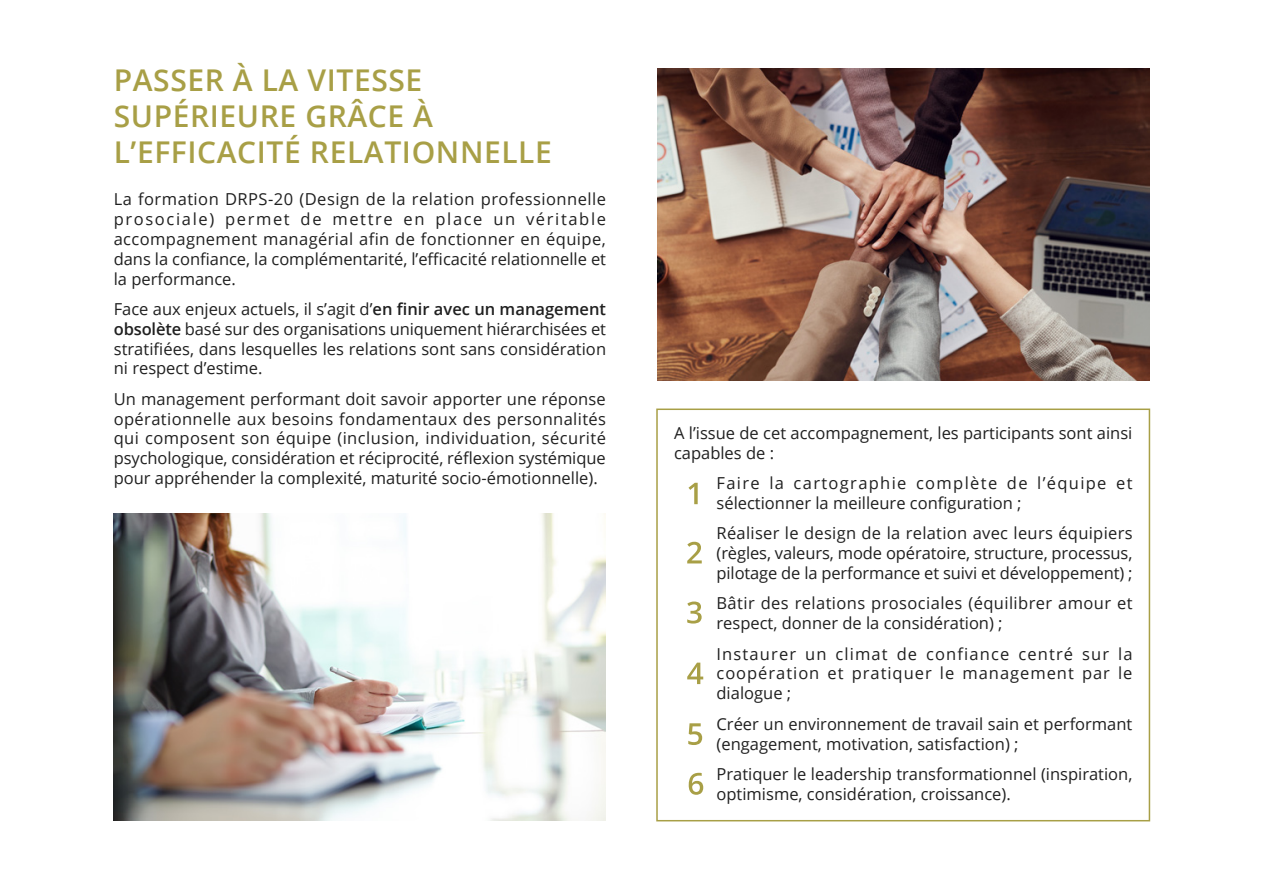
<style>
.page{position:relative;width:1263px;height:893px;background:#fff}
.page>*{position:absolute;margin:0;border:0;box-sizing:border-box;transform-origin:0 0}
.Pages_-_Titre_1{font:600 30px/36px "Open Sans";letter-spacing:.02em;color:#a89f46}
.Pages_-_Paragraphe{font:16.5px/19.8px "Open Sans";color:#202020;text-align:justify}
.Style_de_paragraphe{font:16.5px/19.8px "Open Sans";color:#202020}
.Style_de_paragraphe-2{font:16.5px/19.8px "Open Sans";letter-spacing:.025em;color:#202020}
.Style_de_paragraphe-3{font:16.5px/19.8px "Open Sans";letter-spacing:.04em;color:#202020}
.s1{font-weight:600}
</style>
<div class="page">
<div style="left:656px;top:409px;width:494px;height:412px;border:2px solid #a89f46"></div>
<img style="left:114px;top:513px;width:492px;height:308px">
<img style="left:657px;top:68px;width:492px;height:312px">
<svg style="left:688px;top:483px;width:10px;height:21px"></svg>
<svg style="left:687px;top:663px;width:16px;height:21px"></svg>
<svg style="left:687px;top:601px;width:15px;height:23px"></svg>
<svg style="left:688px;top:723px;width:14px;height:22px"></svg>
<svg style="left:689px;top:773px;width:14px;height:22px"></svg>
<svg style="left:687px;top:542px;width:15px;height:21px"></svg>
<p class="Pages_-_Titre_1" style="left:114px;top:61px;width:440px">PASSER À LA VITESSE<br>SUPÉRIEURE GRÂCE À<br>L’EFFICACITÉ RELATIONNELLE</p>
<p class="Pages_-_Paragraphe" style="left:114px;top:189px;width:494px">La formation DRPS-20 (Design de la relation professionnelle prosociale) permet de mettre en place un véritable accompagnement managérial afin de fonctionner en équipe, dans la confiance, la complémentarité, l’efficacité relationnelle et la performance.</p>
<p class="Pages_-_Paragraphe" style="left:114px;top:299px;width:494px">Face aux enjeux actuels, il s’agit d’<span class="s1">en finir avec un management obsolète</span> basé sur des organisations uniquement hiérarchisées et stratifiées, dans lesquelles les relations sont sans considération ni respect d’estime.</p>
<p class="Pages_-_Paragraphe" style="left:114px;top:389px;width:494px">Un management performant doit savoir apporter une réponse opérationnelle aux besoins fondamentaux des personnalités qui composent son équipe (inclusion, individuation, sécurité psychologique, considération et réciprocité, réflexion systémique pour appréhender la complexité, maturité socio-émotionnelle).</p>
<p class="Style_de_paragraphe" style="left:674px;top:423px;width:460px">A l’issue de cet accompagnement, les participants sont ainsi capables de :</p>
<p class="Style_de_paragraphe-3" style="left:716px;top:473px;width:417px">Faire la cartographie complète de l’équipe et sélectionner la meilleure configuration ;</p>
<p class="Style_de_paragraphe" style="left:716px;top:523px;width:418px;text-align:justify">Réaliser le design de la relation avec leurs équipiers (règles, valeurs, mode opératoire, structure, processus, pilotage de la performance et suivi et développement) ;</p>
<p class="Style_de_paragraphe-2" style="left:716px;top:593px;width:418px">Bâtir des relations prosociales (équilibrer amour et respect, donner de la considération) ;</p>
<p class="Style_de_paragraphe" style="left:716px;top:643px;width:417px;text-align:justify">Instaurer un climat de confiance centré sur la coopération et pratiquer le management par le dialogue ;</p>
<p class="Style_de_paragraphe" style="left:716px;top:713px;width:417px">Créer un environnement de travail sain et performant (engagement, motivation, satisfaction) ;</p>
<p class="Style_de_paragraphe" style="left:716px;top:764px;width:417px">Pratiquer le leadership transformationnel (inspiration, optimisme, considération, croissance).</p>
</div>
